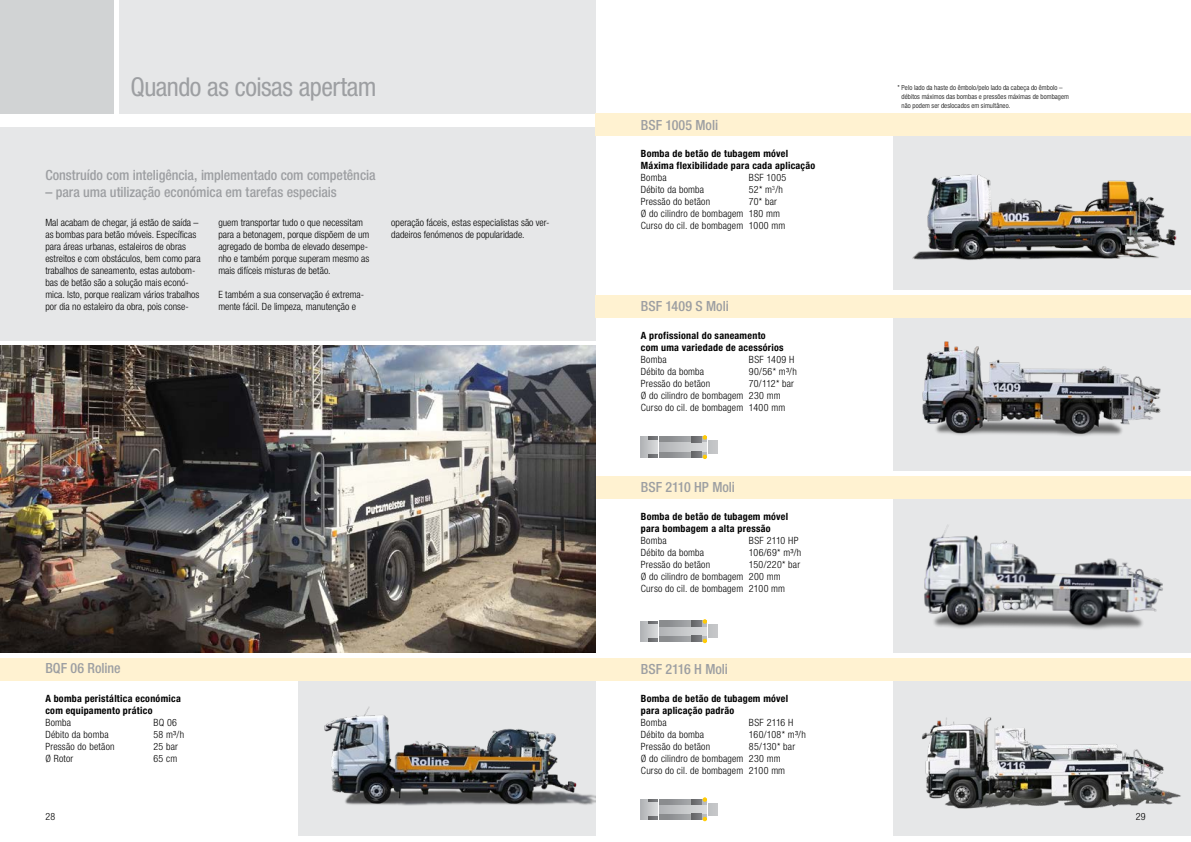
<style>
.page{position:relative;width:1191px;height:842px;background:#fff}
.page>*{position:absolute;margin:0;border:0;box-sizing:border-box;transform-origin:0 0}
.t1{font:condensed 26px "Helvetica Neue LT Pro";letter-spacing:-.02em;color:#9d9fa2}
.t2{font:500 condensed 14px "Helvetica Neue LT Pro";letter-spacing:-.005em;color:#9d9fa2}
.t3{font:300 condensed 10px/12px "Helvetica Neue LT Pro";letter-spacing:.005em;color:#000}
.t4{font:700 condensed 10px/12px "Helvetica Neue LT Pro";letter-spacing:.025em;color:#000}
.t5{font:300 condensed 10px "Helvetica Neue LT Pro";letter-spacing:.03em;color:#000}
.t6{font:300 condensed 7px/9px "Helvetica Neue LT Pro";letter-spacing:.015em;color:#000}
</style>
<div class="page">
<div style="left:0;top:128px;width:595px;height:213px;background:#e6e7e8"></div>
<div style="left:119px;top:0;width:476px;height:113px;background:#e6e7e8"></div>
<div style="left:0;top:0;width:113px;height:113px;background:#d1d3d4"></div>
<div style="left:893px;top:136px;width:298px;height:153px;background:#e6e7e8"></div>
<div style="left:298px;top:680px;width:297px;height:156px;background:#e6e7e8"></div>
<div style="left:893px;top:317px;width:298px;height:154px;background:#e6e7e8"></div>
<svg style="left:659px;top:437px;width:32px;height:6px"></svg>
<svg style="left:659px;top:451px;width:32px;height:6px"></svg>
<svg style="left:659px;top:443px;width:32px;height:8px"></svg>
<svg style="left:641px;top:437px;width:17px;height:20px"></svg>
<svg style="left:648px;top:437px;width:10px;height:2px"></svg>
<svg style="left:648px;top:454px;width:10px;height:3px"></svg>
<svg style="left:691px;top:435px;width:26px;height:24px"></svg>
<svg style="left:659px;top:621px;width:32px;height:6px"></svg>
<svg style="left:659px;top:635px;width:32px;height:6px"></svg>
<svg style="left:659px;top:627px;width:32px;height:8px"></svg>
<svg style="left:641px;top:621px;width:17px;height:20px"></svg>
<svg style="left:648px;top:621px;width:10px;height:3px"></svg>
<svg style="left:648px;top:639px;width:10px;height:2px"></svg>
<svg style="left:691px;top:620px;width:26px;height:23px"></svg>
<svg style="left:659px;top:799px;width:32px;height:6px"></svg>
<svg style="left:659px;top:813px;width:32px;height:6px"></svg>
<svg style="left:659px;top:805px;width:32px;height:8px"></svg>
<svg style="left:641px;top:799px;width:17px;height:20px"></svg>
<svg style="left:648px;top:799px;width:10px;height:3px"></svg>
<svg style="left:648px;top:817px;width:10px;height:2px"></svg>
<svg style="left:691px;top:798px;width:26px;height:23px"></svg>
<div style="left:893px;top:499px;width:298px;height:153px;background:#e6e7e8"></div>
<div style="left:893px;top:680px;width:298px;height:156px;background:#e6e7e8"></div>
<div style="left:595px;top:476px;width:596px;height:23px;background:#fff2d1"></div>
<div style="left:0;top:658px;width:1191px;height:22px;background:#fff2d1"></div>
<img style="left:924px;top:525px;width:239px;height:105px">
<div style="left:595px;top:295px;width:596px;height:22px;background:#fff2d1"></div>
<div style="left:595px;top:113px;width:596px;height:23px;background:#fff2d1"></div>
<img style="left:921px;top:717px;width:260px;height:92px">
<img style="left:0;top:346px;width:595px;height:306px">
<img style="left:324px;top:707px;width:271px;height:99px">
<img style="left:912px;top:174px;width:265px;height:86px">
<img style="left:922px;top:341px;width:239px;height:95px">
<h1 class="t1" style="left:130px;top:72px;width:248px">Quando as coisas apertam</h1>
<h2 class="t2" style="left:45px;top:167px;width:332px">Construído com inteligência, implementado com competência</h2>
<h2 class="t2" style="left:45px;top:184px;width:293px">– para uma utilização económica em tarefas especiais</h2>
<p class="t3" style="left:45px;top:216px;width:157px">Mal acabam de chegar, já estão de saída – as bombas para betão móveis. Específicas para áreas urbanas, estaleiros de obras estreitos e com obstáculos, bem como para trabalhos de saneamento, estas autobom&shy;bas de betão são a solução mais econó&shy;mica. Isto, porque realizam vários trabalhos por dia no estaleiro da obra, pois conse-</p>
<p class="t3" style="left:218px;top:216px;width:153px">guem transportar tudo o que necessitam para a betonagem, porque dispõem de um agregado de bomba de elevado desempe&shy;nho e também porque superam mesmo as mais difíceis misturas de betão.</p>
<p class="t3" style="left:218px;top:288px;width:147px">E também a sua conservação é extrema&shy;mente fácil. De limpeza, manutenção e</p>
<p class="t3" style="left:391px;top:216px;width:160px">operação fáceis, estas especialistas são ver&shy;dadeiros fenómenos de popularidade.</p>
<h2 class="t2" style="left:45px;top:660px;width:77px">BQF 06 Roline</h2>
<p class="t4" style="left:45px;top:692px;width:137px">A bomba peristáltica económica com equipamento prático</p>
<p class="t3" style="left:45px;top:716px;width:27px">Bomba</p>
<p class="t3" style="left:153px;top:716px;width:25px">BQ 06</p>
<p class="t3" style="left:45px;top:728px;width:65px">Débito da bomba</p>
<p class="t3" style="left:153px;top:728px;width:32px">58 m3/h</p>
<p class="t3" style="left:45px;top:740px;width:71px">Pressão do betãon</p>
<p class="t3" style="left:153px;top:740px;width:26px">25 bar</p>
<p class="t3" style="left:45px;top:752px;width:29px">Ø Rotor</p>
<p class="t3" style="left:153px;top:752px;width:25px">65 cm</p>
<h2 class="t2" style="left:641px;top:117px;width:79px">BSF 1005 Moli</h2>
<p class="t4" style="left:641px;top:148px;width:176px">Bomba de betão de tubagem móvel<br>Máxima flexibilidade para cada aplicação</p>
<p class="t3" style="left:641px;top:172px;width:27px">Bomba</p>
<p class="t3" style="left:749px;top:172px;width:39px">BSF 1005</p>
<p class="t3" style="left:641px;top:184px;width:65px">Débito da bomba</p>
<p class="t3" style="left:749px;top:184px;width:36px">52* m<sup>3</sup>/h</p>
<p class="t3" style="left:641px;top:196px;width:71px">Pressão do betãon</p>
<p class="t3" style="left:641px;top:196px;width:146px;text-indent:108px">70* bar<br>Ø do cilindro de bombagem 180 mm<br>Curso do cil. de bombagem 1000 mm</p>
<h2 class="t2" style="left:641px;top:297px;width:89px">BSF 1409 S Moli</h2>
<p class="t4" style="left:641px;top:329px;width:144px">A profissional do saneamento com uma variedade de acessórios</p>
<p class="t3" style="left:641px;top:353px;width:27px">Bomba</p>
<p class="t3" style="left:749px;top:353px;width:47px">BSF 1409 H</p>
<p class="t3" style="left:641px;top:365px;width:65px">Débito da bomba</p>
<p class="t3" style="left:749px;top:365px;width:49px">90/56* m3/h</p>
<p class="t3" style="left:641px;top:377px;width:71px">Pressão do betãon</p>
<p class="t3" style="left:641px;top:377px;width:155px;text-indent:108px">70/112* bar<br>Ø do cilindro de bombagem 230 mm<br>Curso do cil. de bombagem 1400 mm</p>
<h2 class="t2" style="left:641px;top:479px;width:96px">BSF 2110 HP Moli</h2>
<p class="t4" style="left:641px;top:511px;width:149px">Bomba de betão de tubagem móvel para bombagem a alta pressão</p>
<p class="t3" style="left:641px;top:535px;width:27px">Bomba</p>
<p class="t5" style="left:749px;top:535px;width:51px">BSF 2110 HP</p>
<p class="t3" style="left:641px;top:547px;width:65px">Débito da bomba</p>
<p class="t3" style="left:749px;top:547px;width:54px">106/69* m3/h</p>
<p class="t3" style="left:641px;top:559px;width:71px">Pressão do betãon</p>
<p class="t3" style="left:641px;top:559px;width:161px;text-indent:108px">150/220* bar<br>Ø do cilindro de bombagem 200 mm<br>Curso do cil. de bombagem 2100 mm</p>
<h2 class="t2" style="left:641px;top:660px;width:89px">BSF 2116 H Moli</h2>
<p class="t4" style="left:641px;top:692px;width:149px">Bomba de betão de tubagem móvel para aplicação padrão</p>
<p class="t3" style="left:641px;top:716px;width:27px">Bomba</p>
<p class="t3" style="left:749px;top:716px;width:46px">BSF 2116 H</p>
<p class="t3" style="left:641px;top:728px;width:65px">Débito da bomba</p>
<p class="t3" style="left:749px;top:728px;width:58px">160/108* m3/h</p>
<p class="t3" style="left:641px;top:740px;width:71px">Pressão do betãon</p>
<p class="t3" style="left:641px;top:740px;width:156px;text-indent:108px">85/130* bar<br>Ø do cilindro de bombagem 230 mm<br>Curso do cil. de bombagem 2100 mm</p>
<p class="t6" style="left:901px;top:83px;width:169px;text-indent:-4px">* Pelo lado da haste do êmbolo/pelo lado da cabeça do êmbolo – débitos máximos das bombas e pressões máximas de bombagem não podem ser deslocados em simultâneo.</p>
<p class="t3" style="left:45px;top:810px;width:11px">28</p>
<p class="t3" style="left:1135px;top:810px;width:11px">29</p>
</div>
